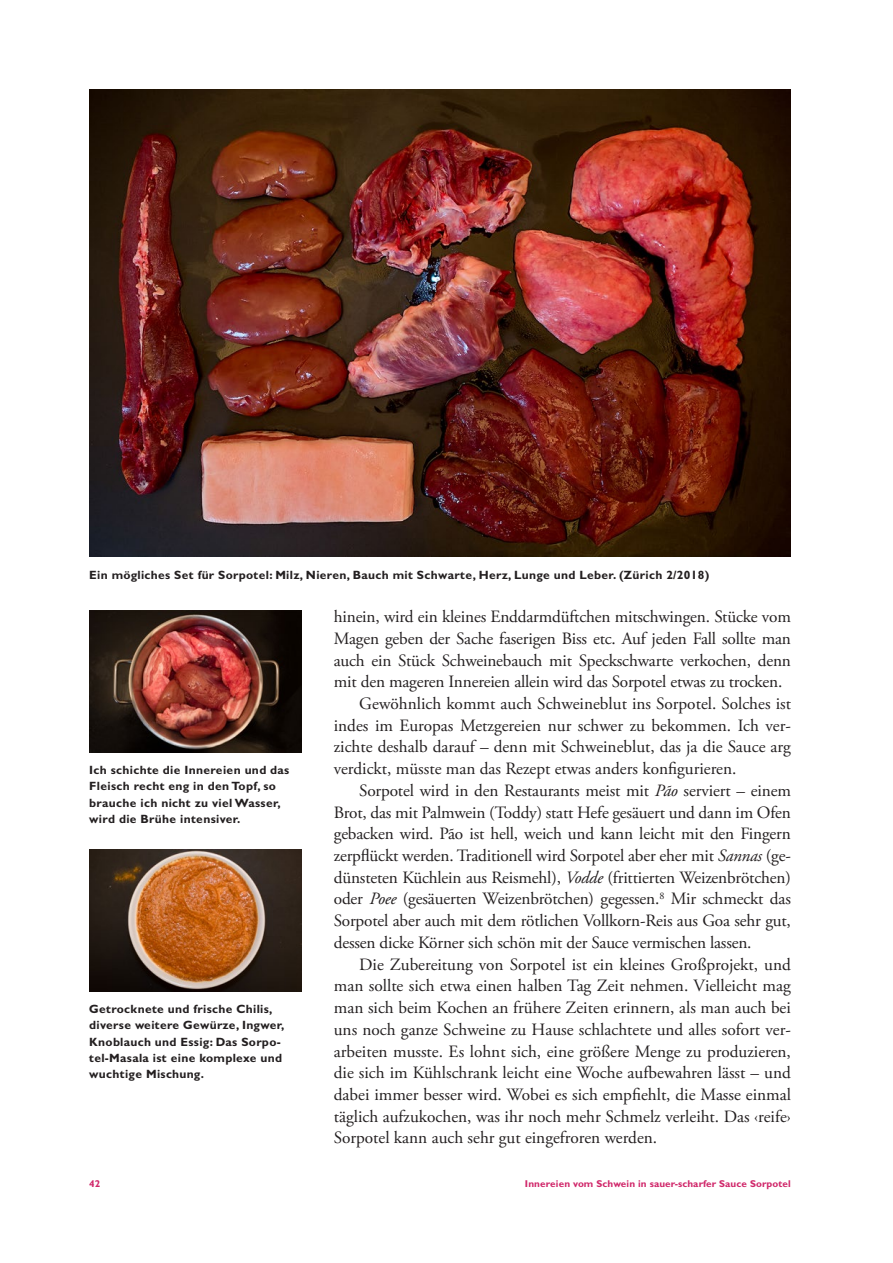
<style>
.page{position:relative;width:893px;height:1263px;background:#fff}
.page>*{position:absolute;margin:0;border:0;box-sizing:border-box;transform-origin:0 0}
.Lauftext_mit_Einzug{font:17.25px/21.8px "Adobe Garamond Pro";letter-spacing:-.01em;color:#231f20;text-align:justify}
.Bildlegende_-_8_Bold{font:700 12px/16.4px "Gill Sans MT Pro";letter-spacing:.025em;color:#231f20}
.t1{font:700 9.9px "Gill Sans MT Pro";letter-spacing:.01em;color:#d0276a}
.s1{font-style:italic}
</style>
<div class="page">
<img style="left:89px;top:89px;width:702px;height:468px">
<img style="left:89px;top:611px;width:213px;height:141px">
<img style="left:89px;top:849px;width:213px;height:142px">
<p class="Bildlegende_-_8_Bold" style="left:89px;top:566px;width:621px">Ein mögliches Set für Sorpotel: Milz, Nieren, Bauch mit Schwarte, Herz, Lunge und Leber. (Zürich 2/2018)</p>
<p class="Bildlegende_-_8_Bold" style="left:89px;top:762px;width:202px">Ich schichte die Innereien und das<br>Fleisch recht eng in den Topf, so brauche ich nicht zu viel Wasser, wird die Brühe intensiver.</p>
<p class="Bildlegende_-_8_Bold" style="left:89px;top:1000px;width:197px">Getrocknete und frische Chilis, diverse weitere Gewürze, Ingwer,<br>Knoblauch und Essig: Das Sorpo&shy;tel-Masala ist eine komplexe und wuchtige Mischung.</p>
<p class="Lauftext_mit_Einzug" style="left:334px;top:606px;width:459px">hinein, wird ein kleines Enddarmdüftchen mitschwingen. Stücke vom Magen geben der Sache faserigen Biss etc. Auf jeden Fall sollte man auch ein Stück Schweinebauch mit Speckschwarte verkochen, denn mit den mageren Innereien allein wird das Sorpotel etwas zu trocken.</p>
<p class="Lauftext_mit_Einzug" style="left:334px;top:693px;width:459px;text-indent:26px">Gewöhnlich kommt auch Schweineblut ins Sorpotel. Solches ist indes im Europas Metzgereien nur schwer zu bekommen. Ich ver&shy;zichte deshalb darauf – denn mit Schweineblut, das ja die Sauce arg verdickt, müsste man das Rezept etwas anders konfigurieren.</p>
<p class="Lauftext_mit_Einzug" style="left:334px;top:780px;width:459px;text-indent:26px">Sorpotel wird in den Restaurants meist mit <span class="s1">Pão</span> serviert – einem Brot, das mit Palmwein (Toddy) statt Hefe gesäuert und dann im Ofen gebacken wird. Pão ist hell, weich und kann leicht mit den Fingern zerpflückt werden. Traditionell wird Sorpotel aber eher mit <span class="s1">Sannas</span> (ge&shy;dünsteten Küchlein aus Reismehl), <span class="s1">Vodde</span> (frittierten Weizenbrötchen) oder <span class="s1">Poee</span> (gesäuerten Weizenbrötchen) gegessen.<sup>8</sup> Mir schmeckt das Sorpotel aber auch mit dem rötlichen Vollkorn-Reis aus Goa sehr gut, dessen dicke Körner sich schön mit der Sauce vermischen lassen.</p>
<p class="Lauftext_mit_Einzug" style="left:334px;top:954px;width:459px;text-indent:26px">Die Zubereitung von Sorpotel ist ein kleines Großprojekt, und man sollte sich etwa einen halben Tag Zeit nehmen. Vielleicht mag man sich beim Kochen an frühere Zeiten erinnern, als man auch bei uns noch ganze Schweine zu Hause schlachtete und alles sofort ver&shy;arbeiten musste. Es lohnt sich, eine größere Menge zu produzieren, die sich im Kühlschrank leicht eine Woche aufbewahren lässt – und dabei immer besser wird. Wobei es sich empfiehlt, die Masse einmal täglich aufzukochen, was ihr noch mehr Schmelz verleiht. Das ‹reife› Sorpotel kann auch sehr gut eingefroren werden.</p>
<p class="t1" style="left:89px;top:1177px;width:13px">42</p>
<p class="t1" style="left:525px;top:1177px;width:267px">Innereien vom Schwein in sauer-scharfer Sauce Sorpotel</p>
</div>
